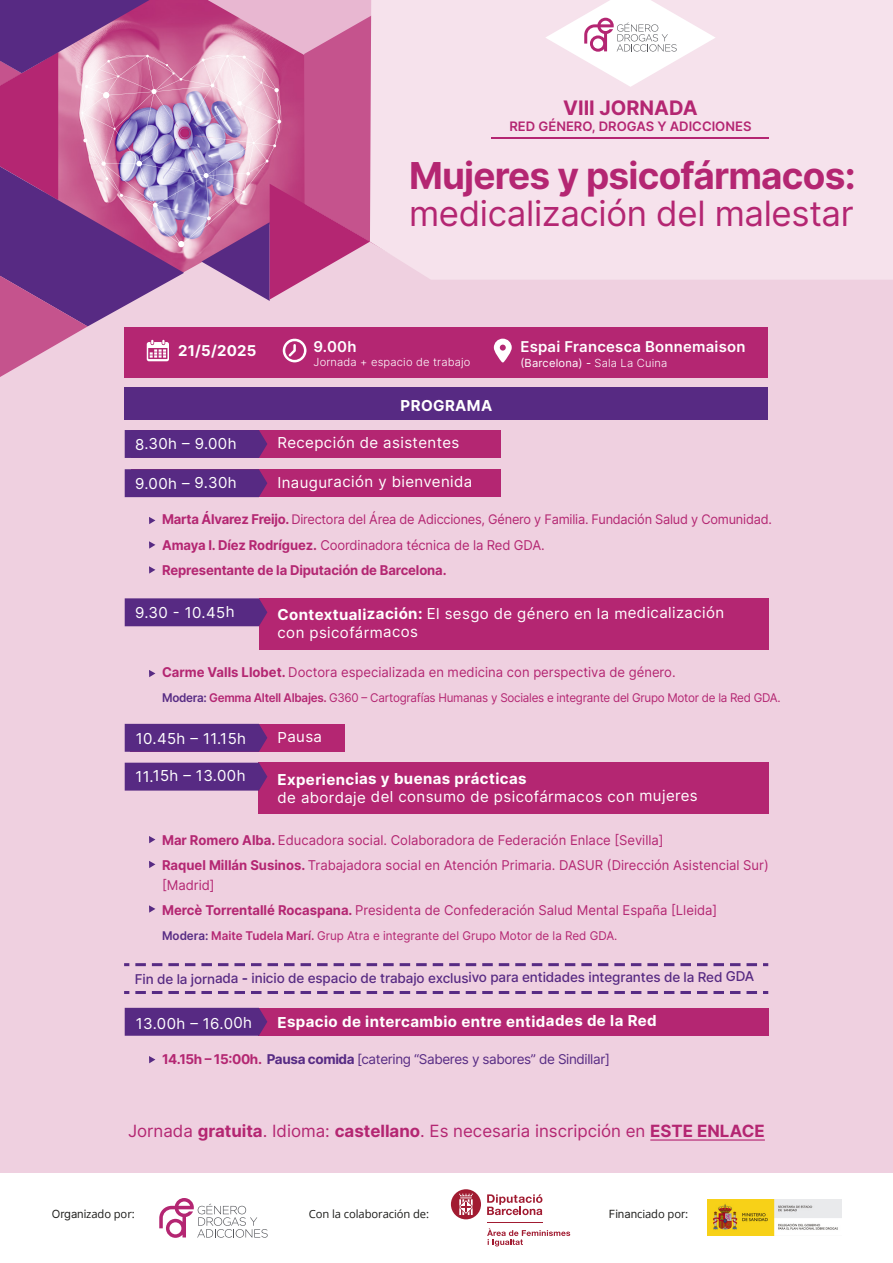
<style>
.page{position:relative;width:893px;height:1263px;background:#fff}
.page>*{position:absolute;margin:0;border:0;box-sizing:border-box;transform-origin:0 0}
.t1{font:700 37.05px "Inter";letter-spacing:-.02em;color:#b42672}
.t2{font:34.8px "Inter";letter-spacing:-.01em;color:#b42672}
.t3{font:700 19.95px "Inter";color:#b42672}
.t4{font:16.8px "Inter";color:#b42672}
.t5{font:700 16.8px "Inter";color:#b42672}
.t6{font:15px/19px "Inter";letter-spacing:.02em;color:#fff}
.t7{font:700 15px "Inter";letter-spacing:.02em;color:#fff}
.t8{font:600 14.85px "Inter";letter-spacing:.015em;color:#fff}
.t9{font:700 14.85px "Inter";letter-spacing:.015em;color:#fff}
.t10{font:13.5px/25.2px "Inter";color:#b42672}
.t11{font:700 13.5px/25.2px "Inter";letter-spacing:-.01em;color:#b42672}
.t12{font:500 13.5px "Inter";letter-spacing:-.015em;color:#572a83}
.t13{font:13.5px "Inter";letter-spacing:-.025em;color:#572b84}
.t14{font:13.2px "Inter";letter-spacing:-.02em;color:#b42672}
.t15{font:600 13.05px "Inter";color:#b42672}
.t16{font:12px "Inter";letter-spacing:-.02em;color:#b42672}
.t17{font:12px "Inter";color:#b42672}
.t18{font:11.25px "Open Sans";letter-spacing:-.01em;color:#1d1d1b}
.t19{font:11.25px "Inter";letter-spacing:-.01em;color:#1d1d1b}
.t20{font:300 11.1px "Inter";letter-spacing:.015em;color:#fff}
.t21{font:11.1px "Inter";letter-spacing:.015em;color:#fff}
.s1{font-weight:300}
.s2{font-weight:700;font-size:13.5px}
.s3{font-weight:400}
.s4{font-weight:700}
.s5{font-weight:600;color:#572b84}
.s6{font-weight:600}
.s7{font-weight:700;color:#b42672}
.s8{font-family:"Open Sans";font-size:27.3px;color:#000}
.s9{font-family:"Inter"}
.s10{font-family:"Open Sans"}
</style>
<div class="page">
<div style="left:0;top:0;width:893px;height:1172px;background:#efd0e0"></div>
<img style="left:707px;top:1200px;width:134px;height:36px">
<svg style="left:159px;top:1198px;width:109px;height:40px"></svg>
<svg style="left:487px;top:1228px;width:83px;height:18px"></svg>
<svg style="left:487px;top:1194px;width:55px;height:21px"></svg>
<svg style="left:451px;top:1189px;width:30px;height:30px"></svg>
<hr style="left:487px;top:1222px;width:55px;height:1px;background:#a11b31">
<hr style="left:650px;top:1139px;width:115px;height:1px;background:#b42672">
<div style="left:258px;top:763px;width:510px;height:51px;background:#b42672"></div>
<div style="left:131px;top:724px;width:214px;height:28px;background:#b42672"></div>
<div style="left:258px;top:1008px;width:510px;height:28px;background:#b42672"></div>
<div style="left:131px;top:469px;width:369px;height:28px;background:#b42672"></div>
<div style="left:125px;top:388px;width:643px;height:32px;background:#572a83"></div>
<div style="left:125px;top:469px;width:142px;height:28px;background:#572a83"></div>
<div style="left:125px;top:763px;width:142px;height:28px;background:#572a83"></div>
<div style="left:125px;top:724px;width:142px;height:28px;background:#572a83"></div>
<div style="left:125px;top:1008px;width:142px;height:28px;background:#572a83"></div>
<svg style="left:149px;top:517px;width:6px;height:7px"></svg>
<svg style="left:149px;top:541px;width:6px;height:8px"></svg>
<svg style="left:149px;top:566px;width:6px;height:8px"></svg>
<svg style="left:149px;top:836px;width:6px;height:7px"></svg>
<svg style="left:149px;top:905px;width:6px;height:8px"></svg>
<svg style="left:149px;top:861px;width:6px;height:7px"></svg>
<svg style="left:149px;top:1056px;width:6px;height:7px"></svg>
<div style="left:131px;top:430px;width:369px;height:28px;background:#b42672"></div>
<div style="left:125px;top:430px;width:142px;height:28px;background:#572a83"></div>
<div style="left:259px;top:598px;width:509px;height:52px;background:#b42672"></div>
<div style="left:125px;top:598px;width:142px;height:28px;background:#572a83"></div>
<svg style="left:149px;top:670px;width:6px;height:7px"></svg>
<svg style="left:124px;top:963px;width:5px;height:3px"></svg>
<svg style="left:135px;top:963px;width:633px;height:3px"></svg>
<svg style="left:124px;top:991px;width:5px;height:3px"></svg>
<svg style="left:135px;top:991px;width:633px;height:3px"></svg>
<div style="left:124px;top:327px;width:644px;height:51px;background:#b42672"></div>
<svg style="left:0;top:0;width:480px;height:409px"></svg>
<svg style="left:494px;top:339px;width:18px;height:24px"></svg>
<div style="left:370px;top:0;width:523px;height:280px;background:#f6e2ec"></div>
<hr style="left:491px;top:137px;width:278px;height:2px;background:#b42672">
<svg style="left:545px;top:0;width:171px;height:87px;background:#f6e9f0"></svg>
<h3 class="t3" style="left:563px;top:93px;width:136px">VIII JORNADA</h3>
<p class="t15" style="left:509px;top:117px;width:244px">RED GÉNERO, DROGAS Y ADICCIONES</p>
<h1 class="t1" style="left:409px;top:149px;width:448px">Mujeres y psicofármacos:</h1>
<h2 class="t2" style="left:409px;top:188px;width:446px">medicalización del malestar</h2>
<p class="t9" style="left:178px;top:340px;width:80px">21/5/2025</p>
<p class="t8" style="left:313px;top:336px;width:45px">9.00h</p>
<p class="t20" style="left:313px;top:354px;width:159px">Jornada + espacio de trabajo</p>
<p class="t7" style="left:401px;top:394px;width:93px">PROGRAMA</p>
<p class="t6" style="left:135px;top:434px;width:103px">8.30h – 9.00h</p>
<p class="t6" style="left:277px;top:433px;width:184px">Recepción de asistentes</p>
<p class="t6" style="left:135px;top:473px;width:103px">9.00h – 9.30h</p>
<p class="t6" style="left:277px;top:472px;width:196px">Inauguración y bienvenida</p>
<p class="t8" style="left:520px;top:336px;width:227px">Espai Francesca Bonnemaison</p>
<p class="t21" style="left:520px;top:355px;width:148px">(Barcelona) - <span class="s1">Sala La Cuina</span></p>
<p class="t14" style="left:162px;top:510px;width:611px"><span class="s2">Marta Álvarez Freijo.</span> Directora del Área de Adicciones, Género y Familia. Fundación Salud y Comunidad.</p>
<p class="t11" style="left:162px;top:532px;width:384px">Amaya I. Díez Rodríguez. <span class="s3">Coordinadora técnica de la Red GDA.<br></span>Representante de la Diputación de Barcelona.</p>
<p class="t6" style="left:277px;top:603px;width:448px"><span class="s4">Contextualización:</span> El sesgo de género en la medicalización con psicofármacos</p>
<p class="t10" style="left:162px;top:660px;width:515px"><span class="s4">Carme Valls Llobet.</span> Doctora especializada en medicina con perspectiva de género.</p>
<p class="t16" style="left:162px;top:689px;width:620px"><span class="s5">Modera:</span> <span class="s6">Gemma Altell Albajes.</span> G360 – Cartografías Humanas y Sociales e integrante del Grupo Motor de la Red GDA.</p>
<p class="t6" style="left:135px;top:602px;width:101px">9.30 - 10.45h</p>
<p class="t6" style="left:136px;top:728px;width:112px">10.45h – 11.15h</p>
<p class="t6" style="left:135px;top:766px;width:112px">11.15h – 13.00h</p>
<p class="t6" style="left:277px;top:727px;width:46px">Pausa</p>
<p class="t7" style="left:277px;top:768px;width:251px">Experiencias y buenas prácticas</p>
<p class="t6" style="left:278px;top:787px;width:422px">de abordaje del consumo de psicofármacos con mujeres</p>
<p class="t10" style="left:162px;top:827px;width:608px"><span class="s4">Mar Romero Alba.</span> Educadora social. Colaboradora de Federación Enlace [Sevilla]<br><span class="s4">Raquel Millán Susinos.</span> Trabajadora social en Atención Primaria. DASUR (Dirección Asistencial Sur)</p>
<p class="t10" style="left:162px;top:872px;width:557px">[Madrid]<br><span class="s4">Mercè Torrentallé Rocaspana.</span> Presidenta de Confederación Salud Mental España [Lleida]</p>
<p class="t17" style="left:162px;top:927px;width:457px"><span class="s5">Modera:</span> <span class="s6">Maite Tudela Marí.</span> Grup Atra e integrante del Grupo Motor de la Red GDA.</p>
<p class="t12" style="left:135px;top:968px;width:621px">Fin de la jornada <span class="s4">-</span> inicio de espacio de trabajo exclusivo para entidades integrantes de la Red GDA</p>
<p class="t6" style="left:136px;top:1013px;width:118px">13.00h – 16.00h</p>
<p class="t7" style="left:277px;top:1010px;width:381px">Espacio de intercambio entre entidades de la Red</p>
<p class="t13" style="left:162px;top:1049px;width:449px"><span class="s7">14.15h – 15:00h.</span> <span class="s4">Pausa comida</span> [catering “Saberes y sabores” de Sindillar]</p>
<p class="t4" style="left:128px;top:1119px;width:664px">Jornada <span class="s4">gratuita</span>. Idioma: <span class="s4">castellano</span>. Es necesaria inscripción en <span class="s8">https://forms.gle/mDTYwHNdXG3PhwYs9</span></p>
<p class="t5" style="left:650px;top:1119px;width:116px">ESTE ENLACE</p>
<p class="t18" style="left:52px;top:1206px;width:84px"><span class="s9">Organi</span>zado por:</p>
<p class="t18" style="left:309px;top:1206px;width:122px">Con la colaboración de:</p>
<p class="t19" style="left:609px;top:1205px;width:81px">Finan<span class="s10">ciado po</span>r:</p>
</div>
